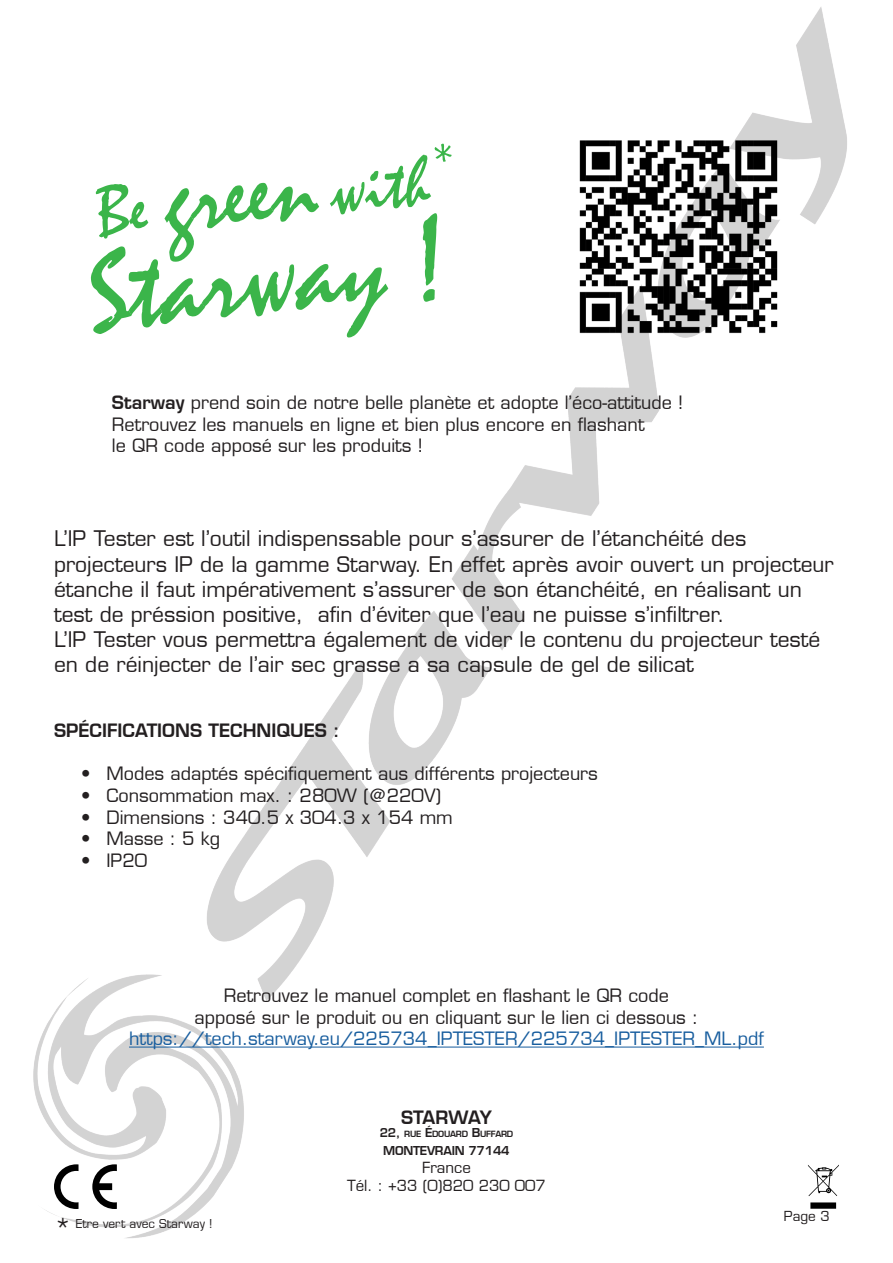
<style>
.page{position:relative;width:893px;height:1263px;background:#fff}
.page>*{position:absolute;margin:0;border:0;box-sizing:border-box;transform-origin:0 0}
.t1{font:21px/25.2px "Eurostile LT";color:#231f20}
.t2{font:18px/21.6px "Eurostile LT";color:#231f20}
.t3{font:18px "Eurostile LT";color:#175d9e}
.t4{font:600 18px "Eurostile LT";color:#231f20}
.t5{font:15px/18px "Eurostile LT";color:#231f20;text-align:center}
.t6{font:13.5px "Eurostile LT";color:#231f20}
.t7{font:12px "Eurostile LT";color:#231f20}
.t8{font:600 12px "Eurostile LT";letter-spacing:-.02em;color:#231f20}
.t9{font:600 8.4px "Eurostile LT";letter-spacing:-.03em;color:#231f20}
.s1{font-weight:600}
.s2{font-size:25.5px}
.s3{font-size:12px}
</style>
<div class="page">
<img style="left:33px;top:7px;width:814px;height:1232px">
<svg style="left:91px;top:144px;width:361px;height:193px"></svg>
<img style="left:556px;top:117px;width:244px;height:239px">
<hr style="left:129px;top:1046px;width:635px;height:1px;background:#175d9e">
<svg style="left:54px;top:1164px;width:25px;height:45px"></svg>
<svg style="left:92px;top:1164px;width:25px;height:45px"></svg>
<svg style="left:808px;top:1164px;width:31px;height:45px"></svg>
<p class="t2" style="left:112px;top:392px;width:572px"><span class="s1">Starway</span> prend soin de notre belle planète et adopte l’éco-attitude !</p>
<p class="t2" style="left:112px;top:413px;width:534px">Retrouvez les manuels en ligne et bien plus encore en flashant le QR code apposé sur les produits !</p>
<p class="t1" style="left:54px;top:526px;width:781px">L’IP Tester est l’outil indispenssable pour s’assurer de l’étanchéité des projecteurs IP de la gamme Starway. En effet après avoir ouvert un projecteur étanche il faut impérativement s’assurer de son étanchéité, en réalisant un test de préssion positive, afin d’éviter que l’eau ne puisse s’infiltrer.<br>L’IP Tester vous permettra également de vider le contenu du projecteur testé en de réinjecter de l’air sec grasse a sa capsule de gel de silicat</p>
<p class="t4" style="left:54px;top:719px;width:287px">SPÉCIFICATIONS TECHNIQUES :</p>
<p class="t2" style="left:81px;top:763px;width:518px">• Modes adaptés spécifiquement aus différents projecteurs</p>
<p class="t2" style="left:81px;top:785px;width:362px">• Consommation max. : 280W (@220V)</p>
<p class="t2" style="left:81px;top:806px;width:373px">• Dimensions : 340.5 x 304.3 x 154 mm</p>
<p class="t2" style="left:81px;top:828px;width:140px">• Masse : 5 kg</p>
<p class="t2" style="left:81px;top:850px;width:68px">• IP20</p>
<p class="t2" style="left:195px;top:985px;width:505px;text-align:center">Retrouvez le manuel complet en flashant le QR code apposé sur le produit ou en cliquant sur le lien ci dessous :</p>
<p class="t3" style="left:129px;top:1028px;width:636px">https://tech.starway.eu/225734_IPTESTER/225734_IPTESTER_ML.pdf</p>
<p class="t7" style="left:54px;top:1216px;width:160px"><span class="s2">*</span> Etre vert avec Starway !</p>
<p class="t4" style="left:401px;top:1106px;width:92px">STARWAY</p>
<p class="t9" style="left:380px;top:1129px;width:60px"><span class="s3">22,</span> RUE <span class="s3">É</span>DOUA</p>
<p class="t9" style="left:456px;top:1129px;width:58px">RD <span class="s3">B</span>UFFARD</p>
<p class="t8" style="left:383px;top:1143px;width:128px">MONTEVRAIN 77144</p>
<p class="t5" style="left:347px;top:1159px;width:200px">France<br>Tél. : +33 (0)820 230 007</p>
<p class="t6" style="left:784px;top:1208px;width:47px">Page 3</p>
</div>
